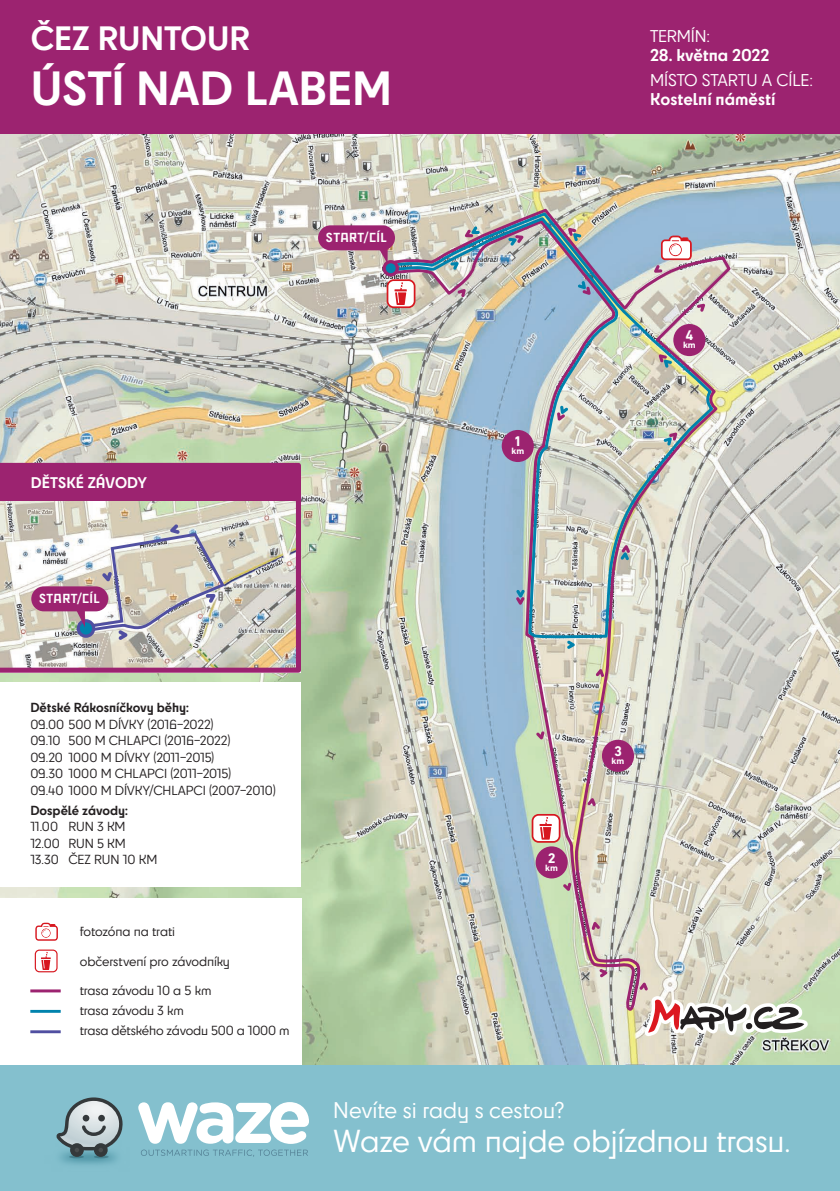
<style>
.page{position:relative;width:840px;height:1191px;background:#fff}
.page>*{position:absolute;margin:0;border:0;box-sizing:border-box;transform-origin:0 0}
.t1{font:700 44.8px "Cy";letter-spacing:-.01em;color:#fff}
.t2{font:700 31.4px "Cy";letter-spacing:-.005em;color:#fff}
.t3{font:29.6px "Cy";letter-spacing:-.01em;color:#fff}
.t4{font:21.2px "Cy";letter-spacing:-.005em;color:#fff}
.t5{font:700 15.8px "Cy";color:#fff}
.t6{font:15.8px "Cy";letter-spacing:-.01em;color:#fff}
.t7{font:700 14.4px "Cy";letter-spacing:.005em;color:#fff}
.t8{font:700 14.2px "DIN Next LT Pro";color:#fff}
.t9{font:12.2px/16.6px "Cy";letter-spacing:-.015em;color:#231f20}
.t10{font:700 12.2px "Cy";letter-spacing:-.005em;color:#231f20}
.t11{font:700 12.2px "Cy";letter-spacing:.035em;color:#fff}
.t12{font:700 9.2px "DIN Next LT Pro";color:#fff}
</style>
<div class="page">
<div style="left:0;top:1064px;width:839px;height:127px;background:#84c0ce"></div>
<img style="left:0;top:133px;width:839px;height:931px">
<svg style="left:383px;top:210px;width:349px;height:803px;background:#c8c9c0"></svg>
<img style="left:387px;top:210px;width:328px;height:507px">
<svg style="left:384px;top:262px;width:13px;height:13px"></svg>
<div style="left:382px;top:260px;width:17px;height:16px;border:3px solid #9c2370;border-radius:50%"></div>
<div style="left:0;top:898px;width:301px;height:166px;background:#fff"></div>
<hr style="left:30px;top:989px;width:31px;height:3px;background:#9c2370">
<hr style="left:30px;top:1010px;width:31px;height:2px;background:#0083ad">
<hr style="left:30px;top:1030px;width:31px;height:3px;background:#504fa1">
<svg style="left:35px;top:922px;width:23px;height:18px"></svg>
<div style="left:35px;top:949px;width:23px;height:23px;border:1px solid #d7171f;border-radius:4px"></div>
<svg style="left:41px;top:951px;width:10px;height:19px"></svg>
<div style="left:0;top:0;width:839px;height:133px;background:#9c2370"></div>
<svg style="left:643px;top:996px;width:164px;height:40px"></svg>
<div style="left:318px;top:225px;width:77px;height:25px;background:#9c2370;border-radius:12px"></div>
<svg style="left:378px;top:249px;width:9px;height:15px"></svg>
<svg style="left:0;top:463px;width:301px;height:209px;background:#cec0bb"></svg>
<div style="left:0;top:464px;width:297px;height:37px;background:#9c2370"></div>
<div style="left:31px;top:586px;width:77px;height:25px;background:#9c2370;border-radius:12px"></div>
<svg style="left:76px;top:524px;width:149px;height:116px"></svg>
<div style="left:0;top:682px;width:301px;height:205px;background:#fff"></div>
<img style="left:60px;top:1152px;width:57px;height:13px">
<hr style="left:94px;top:1155px;width:15px;height:3px;background:#25555b;border-radius:50%">
<hr style="left:69px;top:1155px;width:15px;height:3px;background:#25555b;border-radius:50%">
<svg style="left:138px;top:1102px;width:171px;height:41px"></svg>
<svg style="left:141px;top:1149px;width:167px;height:7px"></svg>
<div style="left:70px;top:1143px;width:14px;height:13px;background:#34393b;border-radius:50%"></div>
<div style="left:94px;top:1143px;width:14px;height:13px;background:#34393b;border-radius:50%"></div>
<svg style="left:56px;top:1097px;width:67px;height:55px"></svg>
<h2 class="t2" style="left:31px;top:14px;width:220px">ČEZ RUNTOUR</h2>
<h1 class="t1" style="left:31px;top:54px;width:362px">ÚSTÍ NAD LABEM</h1>
<p class="t11" style="left:326px;top:228px;width:62px">START/CÍL</p>
<p class="t7" style="left:31px;top:472px;width:118px">DĚTSKÉ ZÁVODY</p>
<p class="t11" style="left:39px;top:589px;width:62px">START/CÍL</p>
<p class="t10" style="left:30px;top:698px;width:160px">Dětské Rákosníčkovy běhy:</p>
<p class="t9" style="left:30px;top:715px;width:247px">09.00 500 M DÍVKY (2016–2022)<br>09.10 500 M CHLAPCI (2016–2022)<br>09.20 1000 M DÍVKY (2011–2015)<br>09.30 1000 M CHLAPCI (2011–2015)<br>09.40 1000 M DÍVKY/CHLAPCI (2007–2010)</p>
<p class="t10" style="left:30px;top:800px;width:99px">Dospělé závody:</p>
<p class="t9" style="left:30px;top:818px;width:128px">11.00 RUN 3 KM<br>12.00 RUN 5 KM<br>13.30 ČEZ RUN 10 KM</p>
<p class="t9" style="left:80px;top:922px;width:97px">fotozóna na trati</p>
<p class="t9" style="left:80px;top:953px;width:151px">občerstvení pro závodníky</p>
<p class="t9" style="left:80px;top:981px;width:133px">trasa závodu 10 a 5 km</p>
<p class="t9" style="left:80px;top:1022px;width:211px">trasa dětského závodu 500 a 1000 m</p>
<p class="t9" style="left:80px;top:1001px;width:106px">trasa závodu 3 km</p>
<p class="t8" style="left:513px;top:433px;width:9px">1</p>
<p class="t12" style="left:511px;top:446px;width:14px">km</p>
<p class="t6" style="left:649px;top:25px;width:61px">TERMÍN:</p>
<p class="t5" style="left:649px;top:43px;width:121px">28. května 2022</p>
<p class="t6" style="left:649px;top:69px;width:164px">MÍSTO STARTU A CÍLE:</p>
<p class="t5" style="left:649px;top:87px;width:127px">Kostelní náměstí</p>
<p class="t8" style="left:685px;top:327px;width:9px">4</p>
<p class="t12" style="left:682px;top:340px;width:14px">km</p>
<p class="t8" style="left:547px;top:849px;width:9px">2</p>
<p class="t12" style="left:545px;top:862px;width:14px">km</p>
<p class="t8" style="left:613px;top:743px;width:9px">3</p>
<p class="t12" style="left:611px;top:755px;width:14px">km</p>
<h3 class="t4" style="left:333px;top:1094px;width:233px">Nevíte si rady s cestou?</h3>
<h3 class="t3" style="left:333px;top:1119px;width:458px">Waze vám najde objízdnou trasu.</h3>
</div>
